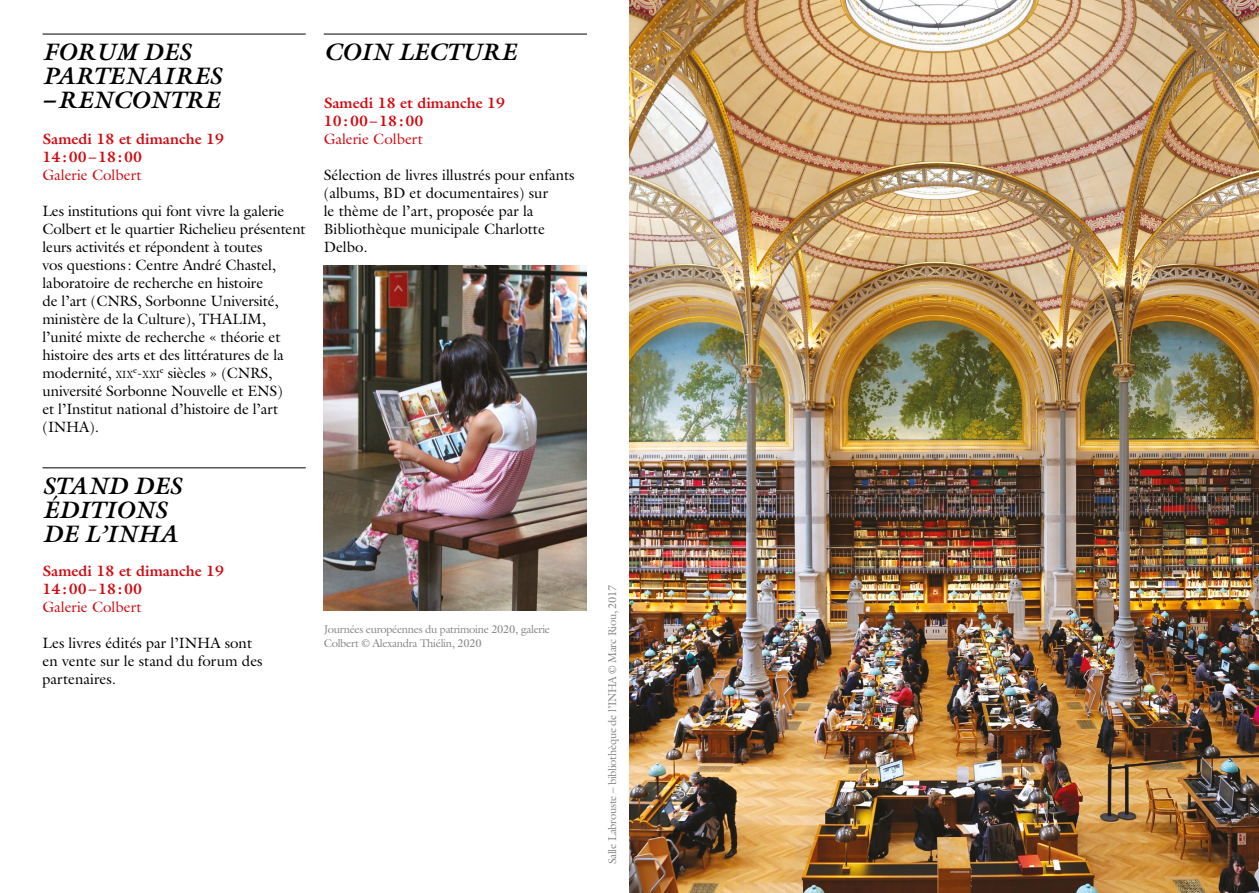
<style>
.page{position:relative;width:1259px;height:893px;background:#fff}
.page>*{position:absolute;margin:0;border:0;box-sizing:border-box;transform-origin:0 0}
.t1{font:italic 700 24px/24px "Galliard Std";color:#000}
.t2{font:15px/18px "Galliard Std";letter-spacing:-.01em;color:#000}
.t3{font:700 15px/18px "Galliard Std";color:#d20a11}
.t4{font:15px "Galliard Std";color:#d20a11}
.t5{font:11.25px/14.2px "Galliard Std";letter-spacing:-.03em;color:#878787}
.t6{font:10.5px "Galliard Std";color:#000}
.s1{font-size:10.5px}
.s2{font-size:15px}
</style>
<div class="page">
<hr style="left:43px;top:34px;width:263px;height:1px;background:#000">
<hr style="left:43px;top:468px;width:263px;height:1px;background:#000">
<hr style="left:324px;top:34px;width:263px;height:1px;background:#000">
<img style="left:324px;top:266px;width:263px;height:345px">
<img style="left:629px;top:0;width:630px;height:893px">
<h1 class="t1" style="left:43px;top:39px;width:180px">FORUM DES<br>PARTENAIRES –RENCONTRE</h1>
<p class="t3" style="left:43px;top:130px;width:183px">Samedi 18 et dimanche 19<br>14:00–18:00</p>
<p class="t4" style="left:43px;top:166px;width:101px">Galerie Colbert</p>
<p class="t2" style="left:43px;top:202px;width:265px">Les institutions qui font vivre la galerie Colbert et le quartier Richelieu présentent leurs activités et répondent à toutes<br>vos questions: Centre André Chastel, laboratoire de recherche en histoire<br>de l’art (CNRS, Sorbonne Université, ministère de la Culture), THALIM, l’unité mixte de recherche « théorie et histoire des arts et des littératures de la modernité, <span class="s1">XIX</span></p>
<p class="t2" style="left:43px;top:364px;width:242px;text-indent:117px"><sup>e</sup> siècles » (CNRS, université Sorbonne Nouvelle et ENS) et l’Institut national d’histoire de l’art (INHA).</p>
<p class="t6" style="left:133px;top:368px;width:28px"><sup>e</sup><span class="s2">-</span>XXI</p>
<h1 class="t1" style="left:43px;top:473px;width:140px">STAND DES<br>ÉDITIONS<br>DE L’INHA</h1>
<p class="t3" style="left:43px;top:562px;width:183px">Samedi 18 et dimanche 19<br>14:00–18:00</p>
<p class="t4" style="left:43px;top:598px;width:101px">Galerie Colbert</p>
<p class="t2" style="left:43px;top:634px;width:222px">Les livres édités par l’INHA sont en vente sur le stand du forum des partenaires.</p>
<h1 class="t1" style="left:324px;top:39px;width:194px">COIN LECTURE</h1>
<p class="t3" style="left:324px;top:94px;width:183px">Samedi 18 et dimanche 19<br>10:00–18:00</p>
<p class="t4" style="left:324px;top:130px;width:101px">Galerie Colbert</p>
<p class="t2" style="left:324px;top:166px;width:252px">Sélection de livres illustrés pour enfants (albums, BD et documentaires) sur<br>le thème de l’art, proposée par la<br>Bibliothèque municipale Charlotte<br>Delbo.</p>
<p class="t5" style="left:324px;top:621px;width:228px">Journées européennes du patrimoine 2020, galerie<br>Colbert © Alexandra Thiélin, 2020</p>
<p class="t5" style="left:605px;top:864px;width:281px;rotate:-90deg">Salle Labrouste – bibliothèque de l’INHA © Marc Riou, 2017</p>
</div>
